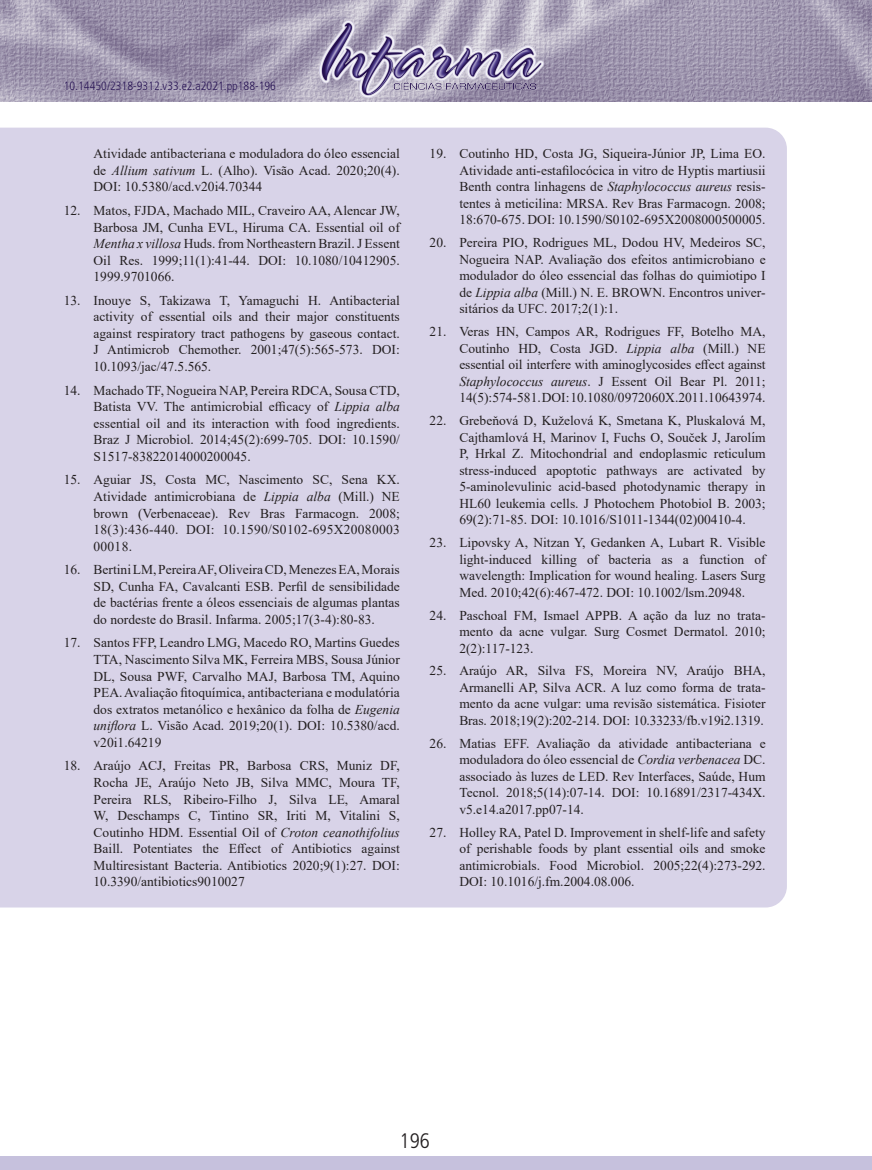
<style>
.page{position:relative;width:872px;height:1170px;background:#fff}
.page>*{position:absolute;margin:0;border:0;box-sizing:border-box;transform-origin:0 0}
.t1{font:300 condensed 21px "Frutiger LT Std";color:#231f20}
.t2{font:13.5px/16.5px "Times New Roman";color:#231f20;text-align:justify}
.t3{font:300 condensed 12px "Frutiger LT Std";color:#2a1656}
.s1{font-style:italic}
</style>
<div class="page">
<img style="left:0;top:0;width:872px;height:101px">
<div style="left:0;top:1155px;width:872px;height:14px;background:#c6c1dd"></div>
<img style="left:319px;top:20px;width:225px;height:77px">
<div style="left:0;top:128px;width:787px;height:779px;background:#d8d3e8"></div>
<p class="t3" style="left:64px;top:79px;width:214px">10.14450/2318-9312.v33.e2.a2021.pp188-196</p>
<p class="t2" style="left:94px;top:145px;width:308px">Atividade antibacteriana e moduladora do óleo essencial de <span class="s1">Allium sativum</span> L. (Alho). Visão Acad. 2020;20(4).<br>DOI: 10.5380/acd.v20i4.70344</p>
<p class="t2" style="left:94px;top:202px;width:308px;text-indent:-30px">12. Matos, FJDA, Machado MIL, Craveiro AA, Alencar JW, Barbosa JM, Cunha EVL, Hiruma CA. Essential oil of <span class="s1">Mentha x villosa</span> Huds. from Northeastern Brazil. J Essent Oil Res. 1999;11(1):41-44. DOI: 10.1080/10412905.<br>1999.9701066.</p>
<p class="t2" style="left:94px;top:291px;width:308px;text-indent:-30px">13. Inouye S, Takizawa T, Yamaguchi H. Antibacterial activity of essential oils and their major constituents against respiratory tract pathogens by gaseous contact.<br>J Antimicrob Chemother. 2001;47(5):565-573. DOI:<br>10.1093/jac/47.5.565.</p>
<p class="t2" style="left:94px;top:381px;width:308px;text-indent:-30px">14. Machado TF, Nogueira NAP, Pereira RDCA, Sousa CTD, Batista VV. The antimicrobial efficacy of <span class="s1">Lippia alba </span>essential oil and its interaction with food ingredients.<br>Braz J Microbiol. 2014;45(2):699-705. DOI: 10.1590/ S1517-83822014000200045.</p>
<p class="t2" style="left:94px;top:471px;width:308px;text-indent:-30px">15. Aguiar JS, Costa MC, Nascimento SC, Sena KX.<br>Atividade antimicrobiana de <span class="s1">Lippia alba</span> (Mill.) NE brown (Verbenaceae). Rev Bras Farmacogn. 2008; 18(3):436-440. DOI: 10.1590/S0102-695X20080003<br>00018.</p>
<p class="t2" style="left:94px;top:561px;width:308px;text-indent:-30px">16. Bertini LM, Pereira AF, Oliveira CD, Menezes EA, Morais SD, Cunha FA, Cavalcanti ESB. Perfil de sensibilidade de bactérias frente a óleos essenciais de algumas plantas do nordeste do Brasil. Infarma. 2005;17(3-4):80-83.</p>
<p class="t2" style="left:94px;top:634px;width:308px;text-indent:-30px">17. Santos FFP, Leandro LMG, Macedo RO, Martins Guedes TTA, Nascimento Silva MK, Ferreira MBS, Sousa Júnior DL, Sousa PWF, Carvalho MAJ, Barbosa TM, Aquino PEA. Avaliação fitoquímica, antibacteriana e modulatória dos extratos metanólico e hexânico da folha de <span class="s1">Eugenia uniflora</span> L. Visão Acad. 2019;20(1). DOI: 10.5380/acd. v20i1.64219</p>
<p class="t2" style="left:94px;top:757px;width:308px;text-indent:-30px">18. Araújo ACJ, Freitas PR, Barbosa CRS, Muniz DF, Rocha JE, Araújo Neto JB, Silva MMC, Moura TF, Pereira RLS, Ribeiro-Filho J, Silva LE, Amaral W, Deschamps C, Tintino SR, Iriti M, Vitalini S, Coutinho HDM. Essential Oil of <span class="s1">Croton ceanothifolius </span>Baill. Potentiates the Effect of Antibiotics against Multiresistant Bacteria. Antibiotics 2020;9(1):27. DOI:<br>10.3390/antibiotics9010027</p>
<p class="t2" style="left:459px;top:145px;width:308px;text-indent:-30px">19. Coutinho HD, Costa JG, Siqueira-Júnior JP, Lima EO.<br>Atividade anti-estafilocócica in vitro de Hyptis martiusii Benth contra linhagens de <span class="s1">Staphylococcus aureus</span> resis&shy;tentes à meticilina: MRSA. Rev Bras Farmacogn. 2008; 18:670-675. DOI: 10.1590/S0102-695X2008000500005.</p>
<p class="t2" style="left:459px;top:234px;width:308px;text-indent:-30px">20. Pereira PIO, Rodrigues ML, Dodou HV, Medeiros SC, Nogueira NAP. Avaliação dos efeitos antimicrobiano e modulador do óleo essencial das folhas do quimiotipo I de <span class="s1">Lippia alba</span> (Mill.) N. E. BROWN. Encontros univer&shy;sitários da UFC. 2017;2(1):1.</p>
<p class="t2" style="left:459px;top:323px;width:308px;text-indent:-30px">21. Veras HN, Campos AR, Rodrigues FF, Botelho MA, Coutinho HD, Costa JGD. <span class="s1">Lippia alba</span> (Mill.) NE essential oil interfere with aminoglycosides effect against <span class="s1">Staphylococcus aureus</span>. J Essent Oil Bear Pl. 2011; 14(5):574-581. DOI: 10.1080/0972060X.2011.10643974.</p>
<p class="t2" style="left:459px;top:412px;width:308px;text-indent:-30px">22. Grebeňová D, Kuželová K, Smetana K, Pluskalová M, Cajthamlová H, Marinov I, Fuchs O, Souček J, Jarolı́m P, Hrkal Z. Mitochondrial and endoplasmic reticulum stress-induced apoptotic pathways are activated by 5-aminolevulinic acid-based photodynamic therapy in HL60 leukemia cells. J Photochem Photobiol B. 2003; 69(2):71-85. DOI: 10.1016/S1011-1344(02)00410-4.</p>
<p class="t2" style="left:459px;top:534px;width:308px;text-indent:-30px">23. Lipovsky A, Nitzan Y, Gedanken A, Lubart R. Visible light‐induced killing of bacteria as a function of wavelength: Implication for wound healing. Lasers Surg Med. 2010;42(6):467-472. DOI: 10.1002/lsm.20948.</p>
<p class="t2" style="left:459px;top:606px;width:308px;text-indent:-30px">24. Paschoal FM, Ismael APPB. A ação da luz no trata&shy;mento da acne vulgar. Surg Cosmet Dermatol. 2010; 2(2):117-123.</p>
<p class="t2" style="left:459px;top:662px;width:308px;text-indent:-30px">25. Araújo AR, Silva FS, Moreira NV, Araújo BHA, Armanelli AP, Silva ACR. A luz como forma de trata&shy;mento da acne vulgar: uma revisão sistemática. Fisioter Bras. 2018;19(2):202-214. DOI: 10.33233/fb.v19i2.1319.</p>
<p class="t2" style="left:459px;top:734px;width:308px;text-indent:-30px">26. Matias EFF. Avaliação da atividade antibacteriana e moduladora do óleo essencial de <span class="s1">Cordia verbenacea</span> DC. associado às luzes de LED. Rev Interfaces, Saúde, Hum Tecnol. 2018;5(14):07-14. DOI: 10.16891/2317-434X. v5.e14.a2017.pp07-14.</p>
<p class="t2" style="left:459px;top:823px;width:308px;text-indent:-30px">27. Holley RA, Patel D. Improvement in shelf-life and safety of perishable foods by plant essential oils and smoke antimicrobials. Food Microbiol. 2005;22(4):273-292.<br>DOI: 10.1016/j.fm.2004.08.006.</p>
<h1 class="t1" style="left:399px;top:1128px;width:32px">196</h1>
</div>
